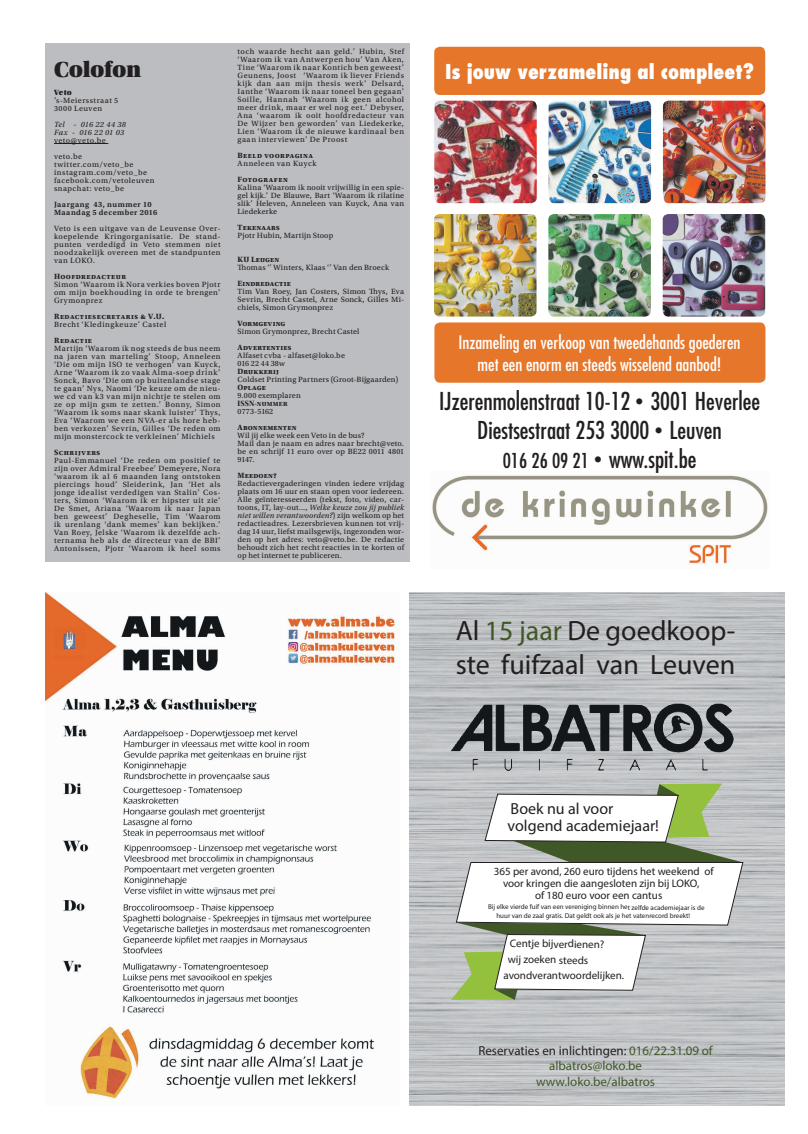
<style>
.page{position:relative;width:808px;height:1134px;background:#fff}
.page>*{position:absolute;margin:0;border:0;box-sizing:border-box;transform-origin:0 0}
.t1{font:28px/33.6px "Myriad Pro";color:#231f20}
.t2{font:condensed 24px/28.8px "Futura Std";color:#231f20;text-align:center}
.t3{font:23px "Utopia Std Black Headline";letter-spacing:-.015em;color:#231f20}
.t4{font:800 condensed 20px "Futura Std";color:#fff}
.t5{font:condensed 18px/21.6px "Futura Std";color:#fff;text-align:center}
.t6{font:16px/17px "Myriad Pro";color:#231f20}
.t7{font:13px/15.6px "Myriad Pro";color:#405827;text-align:center}
.t8{font:11px "Myriad Pro";color:#231f20}
.t9{font:8px/8px "Utopia Std Capt";letter-spacing:.04em;color:#231f20;text-align:justify}
.t10{font:8px/8px "Utopia Std Capt";letter-spacing:.06em;color:#231f20}
.t11{font:8px/8px "Utopia Std Capt";letter-spacing:.02em;color:#231f20}
.t12{font:8px "Utopia Std Capt";letter-spacing:.015em;color:#231f20}
.t13{font:8px "Utopia Std Bold Capt";letter-spacing:.035em;color:#231f20}
.t14{font:8px/8px "Utopia Std Capt It";letter-spacing:.015em;color:#231f20}
.t15{font:8px "Utopia Std Bold Capt";letter-spacing:.055em;color:#231f20}
.t16{font:8px/8px "Utopia Std Semibold Capt";letter-spacing:.055em;color:#231f20}
.t17{font:8px/8px "Utopia Std Capt It";letter-spacing:.05em;color:#231f20}
.t18{font:8px "Utopia Std Bold Capt";letter-spacing:.06em;color:#231f20}
.t19{font:8px "Utopia Std Bold Disp";letter-spacing:.03em;color:#231f20}
.t20{font:8px "Utopia Std Bold Capt";color:#231f20}
.t21{font:8px "Utopia Std Bold Capt";letter-spacing:.015em;color:#231f20}
.t22{font:8px "Utopia Std Black Headline";color:#231f20}
.t23{font:7px/8.4px "Myriad Pro";color:#231f20}
.s1{font-family:"Utopia Std Capt"}
.s2{font-family:"Arial";font-stretch:normal}
.s3{font-size:20px}
.s4{color:#405827}
.s5{color:#231f20}
</style>
<div class="page">
<img style="left:410px;top:592px;width:375px;height:513px">
<svg style="left:451px;top:783px;width:293px;height:217px"></svg>
<img style="left:451px;top:665px;width:282px;height:142px">
<div style="left:46px;top:43px;width:364px;height:518px;background:#bcbdc0"></div>
<hr style="left:54px;top:143px;width:54px;height:1px;background:#231f20">
<img style="left:45px;top:593px;width:350px;height:507px">
<div style="left:434px;top:322px;width:331px;height:61px;background:#e67629;border-radius:6px"></div>
<div style="left:434px;top:47px;width:331px;height:48px;background:#e67629;border-radius:6px"></div>
<img style="left:434px;top:101px;width:103px;height:102px">
<img style="left:548px;top:101px;width:103px;height:102px">
<img style="left:663px;top:101px;width:102px;height:102px">
<img style="left:432px;top:475px;width:336px;height:89px">
<img style="left:434px;top:214px;width:102px;height:103px">
<img style="left:548px;top:214px;width:103px;height:103px">
<img style="left:663px;top:214px;width:102px;height:103px">
<h3 class="t3" style="left:54px;top:57px;width:89px">Colofon</h3>
<p class="t22" style="left:54px;top:88px;width:19px">Veto</p>
<p class="t10" style="left:54px;top:96px;width:66px">’s-Meiersstraat 5<br>3000 Leuven</p>
<p class="t17" style="left:54px;top:120px;width:73px">Tel - 016 22 44 38<br>Fax - 016 22 01 03</p>
<p class="t10" style="left:54px;top:132px;width:53px;line-height:16px">veto@veto.be veto.be</p>
<p class="t10" style="left:54px;top:160px;width:102px">twitter.com/veto_be instagram.com/veto_be facebook.com/vetoleuven snapchat: veto_be</p>
<p class="t16" style="left:54px;top:200px;width:105px">Jaargang 43, nummer 10<br>Maandag 5 december 2016</p>
<p class="t9" style="left:54px;top:224px;width:168px">Veto is een uitgave van de Leuvense Over&shy;koepelende Kringorganisatie. De stand&shy;punten verdedigd in Veto stemmen niet noodzakelijk overeen met de standpunten van LOKO.</p>
<p class="t15" style="left:54px;top:271px;width:74px">Hoofdredacteur</p>
<p class="t9" style="left:54px;top:280px;width:168px">Simon ‘Waarom ik Nora verkies boven Pjotr om mijn boekhouding in orde te brengen’ Grymonprez</p>
<p class="t15" style="left:54px;top:311px;width:112px">Redactiesecretaris &amp; V.U.</p>
<p class="t10" style="left:54px;top:320px;width:114px">Brecht ‘Kledingkeuze’ Castel</p>
<p class="t18" style="left:54px;top:335px;width:40px">Redactie</p>
<p class="t9" style="left:54px;top:344px;width:168px">Martijn ‘Waarom ik nog steeds de bus neem na jaren van marteling’ Stoop, Anneleen ‘Die om mijn ISO te verhogen’ van Kuyck, Arne ‘Waarom ik zo vaak Alma-soep drink’ Sonck, Bavo ‘Die om op buitenlandse stage te gaan’ Nys, Naomi ‘De keuze om de nieu&shy;we cd van k3 van mijn nichtje te stelen om ze op mijn gsm te zetten.’ Bonny, Simon ‘Waarom ik soms naar skank luister’ Thys, Eva ‘Waarom we een NVA-er als hore heb&shy;ben verkozen’ Sevrin, Gilles ‘De reden om mijn monstercock te verkleinen’ Michiels</p>
<p class="t18" style="left:54px;top:447px;width:48px">Schrijvers</p>
<p class="t9" style="left:54px;top:456px;width:168px">Paul-Emmanuel ‘De reden om positief te zijn over Admiral Freebee’ Demeyere, Nora ‘waarom ik al 6 maanden lang ontstoken piercings houd’ Sleiderink, Jan ‘Het als jonge idealist verdedigen van Stalin’ Cos&shy;ters, Simon ‘Waarom ik er hipster uit zie’ De Smet, Ariana ‘Waarom ik naar Japan ben geweest’ Degheselle, Tim ‘Waarom ik urenlang ‘dank memes’ kan bekijken.’ Van Roey, Jelske ‘Waarom ik dezelfde ach&shy;ternama heb als de directeur van de BBI’ Antonissen, Pjotr ‘Waarom ik heel soms</p>
<p class="t9" style="left:238px;top:48px;width:168px">toch waarde hecht aan geld.’ Hubin, Stef ‘Waarom ik van Antwerpen hou’ Van Aken, Tine ‘Waarom ik naar Kontich ben geweest’ Geunens, Joost ‘Waarom ik liever Friends kijk dan aan mijn thesis werk’ Delsard, Ianthe ‘Waarom ik naar toneel ben gegaan’ Soille, Hannah ‘Waarom ik geen alcohol meer drink, maar er wel nog eet.’ Debyser, Ana ‘waarom ik ooit hoofdredacteur van De Wijzer ben geworden’ van Liedekerke, Lien ‘Waarom ik de nieuwe kardinaal ben gaan interviewen’ De Proost</p>
<p class="t13" style="left:238px;top:151px;width:77px">Beeld voorpagina</p>
<p class="t10" style="left:238px;top:160px;width:80px">Anneleen van Kuyck</p>
<p class="t15" style="left:238px;top:175px;width:52px">Fotografen</p>
<p class="t9" style="left:238px;top:184px;width:168px">Kalina ‘Waarom ik nooit vrijwillig in een spie&shy;gel kijk.’ De Blauwe, Bart ‘Waarom ik rilatine slik’ Heleven, Anneleen van Kuyck, Ana van Liedekerke</p>
<p class="t13" style="left:238px;top:223px;width:44px">Tekenaars</p>
<p class="t12" style="left:238px;top:231px;width:97px">Pjotr Hubin, Martijn Stoop</p>
<p class="t21" style="left:238px;top:255px;width:43px">KU Leugen</p>
<p class="t11" style="left:238px;top:264px;width:153px">Thomas ‘’ Winters, Klaas ‘’ Van den Broeck</p>
<p class="t13" style="left:238px;top:279px;width:55px">Eindredactie</p>
<p class="t9" style="left:238px;top:288px;width:168px">Tim Van Roey, Jan Costers, Simon Thys, Eva Sevrin, Brecht Castel, Arne Sonck, Gilles Mi&shy;chiels, Simon Grymonprez</p>
<p class="t20" style="left:238px;top:319px;width:49px">Vormgeving</p>
<p class="t12" style="left:238px;top:327px;width:123px">Simon Grymonprez, Brecht Castel</p>
<p class="t13" style="left:238px;top:343px;width:55px">Advertenties</p>
<p class="t9" style="left:238px;top:352px;width:109px">Alfaset cvba - alfaset@loko.be<br>016 22 44 38w</p>
<p class="t13" style="left:238px;top:367px;width:43px">Drukkerij</p>
<p class="t12" style="left:238px;top:375px;width:162px">Coldset Printing Partners (Groot-Bijgaarden)</p>
<p class="t13" style="left:238px;top:383px;width:30px">Oplage</p>
<p class="t11" style="left:238px;top:392px;width:65px">9.000 exemplaren</p>
<p class="t19" style="left:238px;top:399px;width:52px">ISSN-nummer</p>
<p class="t12" style="left:238px;top:407px;width:37px">0773-5162</p>
<p class="t13" style="left:238px;top:423px;width:60px">Abonnementen</p>
<p class="t11" style="left:238px;top:432px;width:168px">Wil jij elke week een Veto in de bus?<br>Mail dan je naam en adres naar brecht@veto. be en schrijf 11 euro over op BE22 0011 4801<br>9147.</p>
<p class="t13" style="left:238px;top:471px;width:41px">Meedoen?</p>
<p class="t9" style="left:238px;top:480px;width:168px">Redactievergaderingen vinden iedere vrijdag plaats om 16 uur en staan open voor iedereen.<br>Alle geïnteresseerden (tekst, foto, video, car-</p>
<p class="t14" style="left:238px;top:504px;width:168px"><span class="s1">toons, IT, lay-out...,</span> Welke keuze zou jij publiek niet willen verantwoorden?<span class="s1">) zijn welkom op het</span></p>
<p class="t9" style="left:238px;top:520px;width:168px">redactieadres. Lezersbrieven kunnen tot vrij&shy;dag 14 uur, liefst mailsgewijs, ingezonden wor&shy;den op het adres: veto@veto.be. De redactie behoudt zich het recht reacties in te korten of op het internet te publiceren.</p>
<h3 class="t4" style="left:445px;top:59px;width:310px">Is jouw verzameling al compleet?</h3>
<h3 class="t5" style="left:458px;top:332px;width:284px">Inzameling en verkoop van tweedehands goederen met een enorm en steeds wisselend aanbod!</h3>
<h2 class="t2" style="left:439px;top:387px;width:323px">IJzerenmolenstraat 10-12 <span class="s2">•</span> 3001 Heverlee<br>Diestsestraat 253 3000 <span class="s2">•</span> Leuven<br><span class="s3">016 26 09 21</span> <span class="s2">•</span> www.spit.be</h2>
<h1 class="t1" style="left:456px;top:613px;width:281px">Al <span class="s4">15 jaar</span> De goedkoop&shy;ste fuifzaal van Leuven</h1>
<h3 class="t6" style="left:508px;top:800px;width:153px">Boek nu al voor volgend academiejaar!</h3>
<h3 class="t8" style="left:494px;top:865px;width:221px">365 per avond, 260 euro tijdens het weekend of</h3>
<h3 class="t8" style="left:503px;top:877px;width:198px">voor kringen die aangesloten zijn bij LOKO,</h3>
<h3 class="t8" style="left:535px;top:889px;width:129px">of 180 euro voor een cantus</h3>
<p class="t23" style="left:496px;top:903px;width:210px;text-indent:-8px">Bij elke vierde fuif van een vereniging binnen het zelfde academiejaar is de huur van de zaal gratis. Dat geldt ook als je het vatenrecord breekt!</p>
<h3 class="t8" style="left:510px;top:936px;width:96px;rotate:1deg">Centje bijverdienen?</h3>
<h3 class="t8" style="left:508px;top:952px;width:82px;rotate:1deg">wij zoeken steeds</h3>
<h3 class="t8" style="left:504px;top:967px;width:122px;rotate:1deg">avondverantwoordelijken.</h3>
<h3 class="t7" style="left:478px;top:1042px;width:236px"><span class="s5">Reservaties en inlichtingen:</span> 016/22.31.09 of albatros@loko.be<br>www.loko.be/albatros</h3>
</div>
